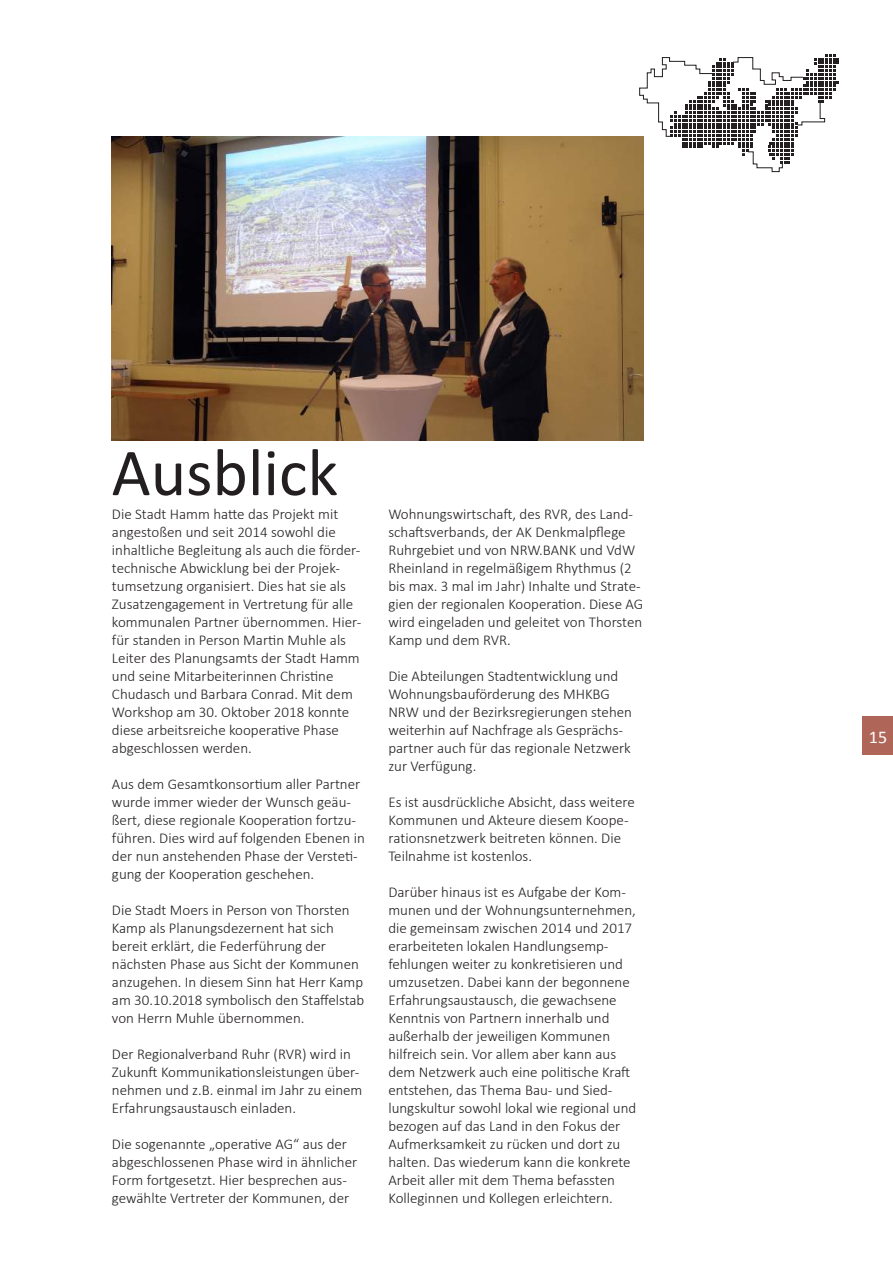
<style>
.page{position:relative;width:893px;height:1263px;background:#fff}
.page>*{position:absolute;margin:0;border:0;box-sizing:border-box;transform-origin:0 0}
.t1{font:67.5px "Calibri";color:#231f20}
.t2{font:18px "Calibri";color:#fff}
.t3{font:300 15px/18px "Calibri";color:#231f20}
</style>
<div class="page">
<svg style="left:639px;top:54px;width:200px;height:118px"></svg>
<img style="left:112px;top:136px;width:531px;height:304px">
<div style="left:863px;top:717px;width:30px;height:38px;background:#af6658"></div>
<h1 class="t1" style="left:112px;top:430px;width:228px">Ausblick</h1>
<p class="t3" style="left:112px;top:504px;width:251px">Die Stadt Hamm hatte das Projekt mit angestoßen und seit 2014 sowohl die inhaltliche Begleitung als auch die förder&shy;technische Abwicklung bei der Projek&shy;tumsetzung organisiert. Dies hat sie als Zusatzengagement in Vertretung für alle kommunalen Partner übernommen. Hier&shy;für standen in Person Martin Muhle als Leiter des Planungsamts der Stadt Hamm und seine Mitarbeiterinnen Christine Chudasch und Barbara Conrad. Mit dem Workshop am 30. Oktober 2018 konnte diese arbeitsreiche kooperative Phase abgeschlossen werden.</p>
<p class="t3" style="left:112px;top:774px;width:254px">Aus dem Gesamtkonsortium aller Partner wurde immer wieder der Wunsch geäu&shy;ßert, diese regionale Kooperation fortzu&shy;führen. Dies wird auf folgenden Ebenen in der nun anstehenden Phase der Versteti&shy;gung der Kooperation geschehen.</p>
<p class="t3" style="left:112px;top:900px;width:254px">Die Stadt Moers in Person von Thorsten Kamp als Planungsdezernent hat sich bereit erklärt, die Federführung der nächsten Phase aus Sicht der Kommunen anzugehen. In diesem Sinn hat Herr Kamp am 30.10.2018 symbolisch den Staffelstab von Herrn Muhle übernommen.</p>
<p class="t3" style="left:112px;top:1044px;width:252px">Der Regionalverband Ruhr (RVR) wird in Zukunft Kommunikationsleistungen über&shy;nehmen und z.B. einmal im Jahr zu einem Erfahrungsaustausch einladen.</p>
<p class="t3" style="left:112px;top:1134px;width:247px">Die sogenannte „operative AG“ aus der abgeschlossenen Phase wird in ähnlicher Form fortgesetzt. Hier besprechen aus&shy;gewählte Vertreter der Kommunen, der</p>
<p class="t3" style="left:388px;top:504px;width:256px">Wohnungswirtschaft, des RVR, des Land&shy;schaftsverbands, der AK Denkmalpflege Ruhrgebiet und von NRW.BANK und VdW Rheinland in regelmäßigem Rhythmus (2 bis max. 3 mal im Jahr) Inhalte und Strate&shy;gien der regionalen Kooperation. Diese AG wird eingeladen und geleitet von Thorsten Kamp und dem RVR.</p>
<p class="t3" style="left:388px;top:666px;width:245px">Die Abteilungen Stadtentwicklung und Wohnungsbauförderung des MHKBG NRW und der Bezirksregierungen stehen weiterhin auf Nachfrage als Gesprächs&shy;partner auch für das regionale Netzwerk zur Verfügung.</p>
<p class="t3" style="left:388px;top:792px;width:248px">Es ist ausdrückliche Absicht, dass weitere Kommunen und Akteure diesem Koope&shy;rationsnetzwerk beitreten können. Die Teilnahme ist kostenlos.</p>
<p class="t3" style="left:388px;top:882px;width:249px">Darüber hinaus ist es Aufgabe der Kom&shy;munen und der Wohnungsunternehmen, die gemeinsam zwischen 2014 und 2017 erarbeiteten lokalen Handlungsemp&shy;fehlungen weiter zu konkretisieren und umzusetzen. Dabei kann der begonnene Erfahrungsaustausch, die gewachsene Kenntnis von Partnern innerhalb und außerhalb der jeweiligen Kommunen hilfreich sein. Vor allem aber kann aus dem Netzwerk auch eine politische Kraft entstehen, das Thema Bau- und Sied&shy;lungskultur sowohl lokal wie regional und bezogen auf das Land in den Fokus der Aufmerksamkeit zu rücken und dort zu halten. Das wiederum kann die konkrete Arbeit aller mit dem Thema befassten Kolleginnen und Kollegen erleichtern.</p>
<p class="t2" style="left:878px;top:725px;width:11px">3</p>
<p class="t2" style="left:869px;top:725px;width:20px">15</p>
</div>
